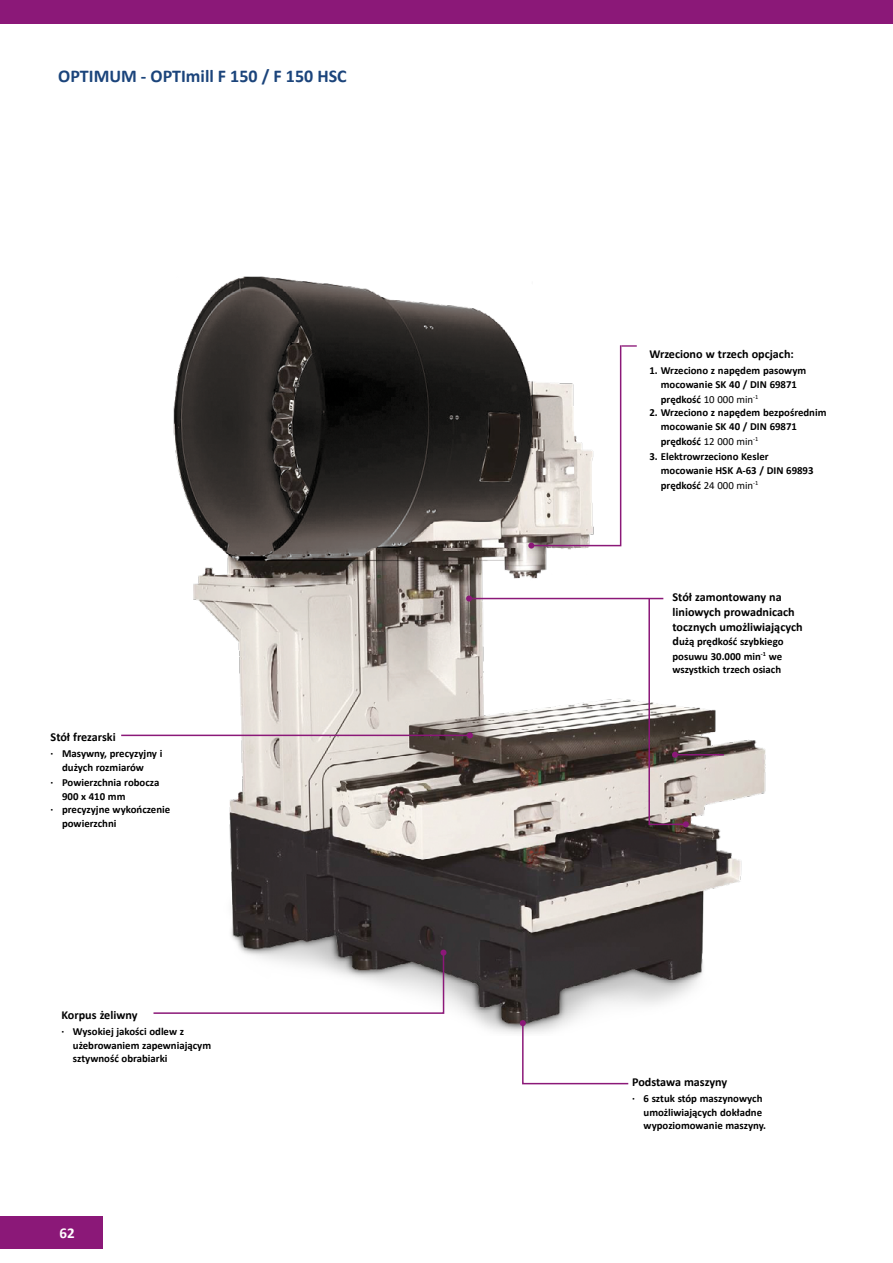
<style>
.page{position:relative;width:893px;height:1263px;background:#fff}
.page>*{position:absolute;margin:0;border:0;box-sizing:border-box;transform-origin:0 0}
.t1{font:700 18px "Calibri";color:#1b447b}
.t2{font:700 15px "Calibri";color:#fff}
.t3{font:700 12.15px/14.5px "Calibri";color:#000}
.t4{font:700 10.8px/13.5px "Calibri";color:#000}
.s1{font-weight:400}
.s2{font-size:12.15px}
</style>
<div class="page">
<div style="left:0;top:0;width:893px;height:23px;background:#8b1878"></div>
<div style="left:0;top:1216px;width:103px;height:33px;background:#8b1878"></div>
<img style="left:132px;top:276px;width:634px;height:757px">
<hr style="left:469px;top:598px;width:194px;height:1px;background:#8b1878">
<svg style="left:466px;top:595px;width:6px;height:6px"></svg>
<svg style="left:528px;top:344px;width:109px;height:204px"></svg>
<svg style="left:152px;top:949px;width:294px;height:66px"></svg>
<hr style="left:121px;top:735px;width:349px;height:1px;background:#8b1878">
<svg style="left:467px;top:732px;width:6px;height:6px"></svg>
<svg style="left:520px;top:1020px;width:110px;height:65px"></svg>
<hr style="left:675px;top:754px;width:49px;height:1px;background:#8b1878">
<svg style="left:648px;top:597px;width:41px;height:230px"></svg>
<h1 class="t1" style="left:58px;top:63px;width:290px">OPTIMUM - OPTImill F 150 / F 150 HSC</h1>
<p class="t3" style="left:51px;top:730px;width:67px">Stół frezarski</p>
<p class="t4" style="left:62px;top:746px;width:102px;text-indent:-11px">· Masywny, precyzyjny i dużych rozmiarów</p>
<p class="t4" style="left:51px;top:776px;width:110px">· Powierzchnia robocza</p>
<p class="t4" style="left:62px;top:789px;width:65px">900 x 410 mm</p>
<p class="t4" style="left:51px;top:803px;width:121px">· precyzyjne wykończenie</p>
<p class="t4" style="left:62px;top:816px;width:56px">powierzchni</p>
<p class="t3" style="left:61px;top:1008px;width:78px">Korpus żeliwny</p>
<p class="t4" style="left:73px;top:1025px;width:140px;text-indent:-11px">· Wysokiej jakości odlew z użebrowaniem zapewniającym sztywność obrabiarki</p>
<h2 class="t2" style="left:60px;top:1222px;width:17px">62</h2>
<p class="t3" style="left:649px;top:347px;width:146px">Wrzeciono w trzech opcjach:</p>
<p class="t4" style="left:649px;top:363px;width:158px;text-align:center">1. Wrzeciono z napędem pasowym mocowanie SK 40 / DIN 69871</p>
<p class="t4" style="left:661px;top:392px;width:99px">prędkość <span class="s1">10 000 min</span><sup>-1</sup></p>
<p class="t4" style="left:661px;top:405px;width:167px;text-indent:-11px">2. Wrzeciono z napędem bezpośrednim mocowanie SK 40 / DIN 69871</p>
<p class="t4" style="left:661px;top:434px;width:99px">prędkość <span class="s1">12 000 min</span><sup>-1</sup></p>
<p class="t4" style="left:661px;top:450px;width:154px;text-indent:-11px">3. Elektrowrzeciono Kesler mocowanie HSK A-63 / DIN 69893</p>
<p class="t4" style="left:661px;top:478px;width:99px">prędkość <span class="s1">24 000 min</span><sup>-1</sup></p>
<p class="t3" style="left:672px;top:590px;width:132px">Stół zamontowany na liniowych prowadnicach tocznych umożliwiających</p>
<p class="t4" style="left:672px;top:634px;width:113px;line-height:14.5px"><span class="s2">d</span>użą prędkość szybkiego posuwu 30.000 min<sup>-1</sup> we</p>
<p class="t4" style="left:672px;top:663px;width:110px">wszystkich trzech osiach</p>
<p class="t3" style="left:632px;top:1075px;width:97px">Podstawa maszyny</p>
<p class="t4" style="left:644px;top:1091px;width:124px;text-indent:-11px">· 6 sztuk stóp maszynowych umożliwiających dokładne wypoziomowanie maszyny.</p>
</div>
